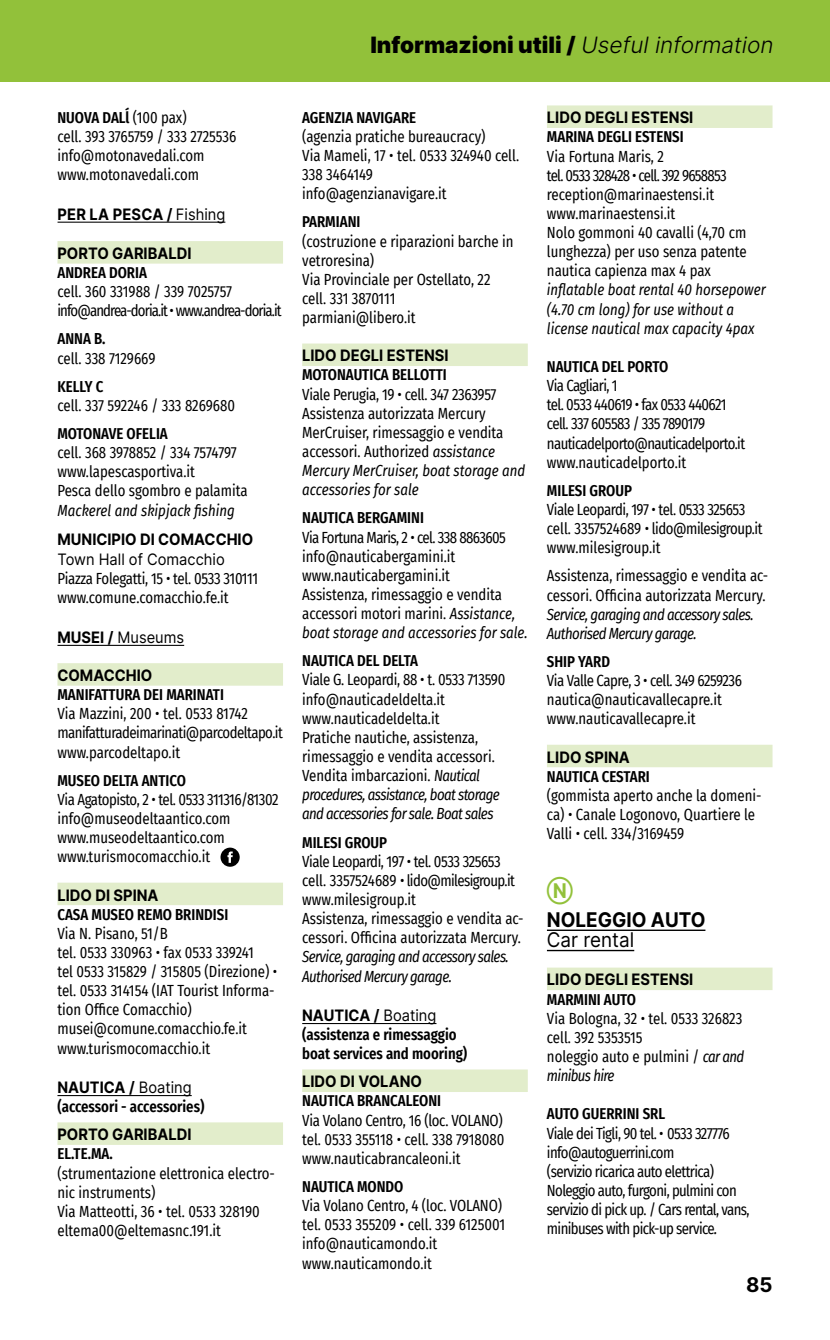
<style>
.page{position:relative;width:830px;height:1340px;background:#fff}
.page>*{position:absolute;margin:0;border:0;box-sizing:border-box;transform-origin:0 0}
.t1{font:900 22.5px "Inter";color:#000}
.t2{font:700 20.25px "Inter";color:#000;scale:.93 1}
.t3{font:20.25px "Inter";color:#000;scale:.93 1}
.t4{font:700 20.25px "Inter";color:#000}
.t5{font:700 20.25px "Inter";color:#92c13a;scale:.93 1}
.t6{font:15.75px/19.1px "Fira Sans Condensed";color:#000;scale:.93 1}
.t7{font:600 15.75px/19.1px "Fira Sans Condensed";color:#000;scale:.93 1}
.t8{font:15.75px/19.1px "Fira Sans Condensed";letter-spacing:-.04em;color:#000;scale:.93 1}
.t9{font:700 15.75px "Inter";color:#000;scale:.93 1}
.t10{font:italic 15.75px/19.1px "Fira Sans Condensed";letter-spacing:-.04em;color:#000;scale:.93 1}
.t11{font:italic 15.75px/19.1px "Fira Sans Condensed";color:#000;scale:.93 1}
.t12{font:15.75px/19.1px "Fira Sans Condensed";letter-spacing:-.035em;color:#000;scale:.93 1}
.t13{font:15.75px/19.1px "Fira Sans Condensed";letter-spacing:-.03em;color:#000;scale:.93 1}
.t14{font:15.75px/19.1px "Fira Sans Condensed";letter-spacing:-.06em;color:#000;scale:.93 1}
.t15{font:15.75px/19.1px "Fira Sans Condensed";letter-spacing:-.02em;color:#000;scale:.93 1}
.t16{font:15.75px "Inter";color:#000;scale:.93 1}
.s1{font-weight:300;font-style:italic}
.s2{font-weight:600}
.s3{font-weight:400}
.s4{font-weight:700}
.s5{font-style:italic}
</style>
<div class="page">
<hr style="left:57px;top:222px;width:168px;height:1px;background:#000">
<div style="left:57px;top:241px;width:226px;height:22px;background:#e2edcb"></div>
<hr style="left:57px;top:645px;width:127px;height:1px;background:#000">
<div style="left:57px;top:663px;width:226px;height:22px;background:#e2edcb"></div>
<div style="left:57px;top:882px;width:226px;height:23px;background:#e2edcb"></div>
<hr style="left:57px;top:1095px;width:135px;height:1px;background:#000">
<div style="left:57px;top:1122px;width:226px;height:22px;background:#e2edcb"></div>
<svg style="left:220px;top:847px;width:19px;height:19px"></svg>
<div style="left:302px;top:343px;width:225px;height:23px;background:#e2edcb"></div>
<hr style="left:302px;top:1023px;width:134px;height:1px;background:#000">
<div style="left:302px;top:1069px;width:225px;height:22px;background:#e2edcb"></div>
<div style="left:546px;top:105px;width:226px;height:23px;background:#e2edcb"></div>
<div style="left:546px;top:744px;width:226px;height:23px;background:#e2edcb"></div>
<hr style="left:546px;top:929px;width:159px;height:2px;background:#000">
<hr style="left:546px;top:949px;width:88px;height:2px;background:#000">
<div style="left:546px;top:967px;width:226px;height:23px;background:#e2edcb"></div>
<div style="left:0;top:0;width:829px;height:81px;background:#92c13a"></div>
<h1 class="t1" style="left:370px;top:28px;width:409px">Informazioni utili / <span class="s1">Usefulinformation</span></h1>
<p class="t6" style="left:57px;top:107px;width:194px"><span class="s2">NUOVA DALĺ</span> (100 pax)<br>cell. 393 3765759 / 333 2725536 info@motonavedali.com www.motonavedali.com</p>
<p class="t9" style="left:57px;top:202px;width:182px">PER LA PESCA / <span class="s3">Fishing</span></p>
<p class="t9" style="left:57px;top:242px;width:145px">PORTO GARIBALDI</p>
<p class="t7" style="left:57px;top:262px;width:98px">ANDREA DORIA</p>
<p class="t14" style="left:57px;top:282px;width:242px">cell. 360 331988 / 339 7025757 info@andrea-doria.it • www.andrea-doria.it</p>
<p class="t7" style="left:57px;top:328px;width:53px">ANNA B.</p>
<p class="t6" style="left:57px;top:348px;width:107px">cell. 338 7129669</p>
<p class="t7" style="left:57px;top:376px;width:51px">KELLY C</p>
<p class="t6" style="left:57px;top:395px;width:192px">cell. 337 592246 / 333 8269680</p>
<p class="t7" style="left:57px;top:423px;width:120px">MOTONAVE OFELIA</p>
<p class="t6" style="left:57px;top:442px;width:206px">cell. 368 3978852 / 334 7574797 www.lapescasportiva.it<br>Pesca dello sgombro e palamita</p>
<p class="t11" style="left:57px;top:500px;width:192px">Mackerel and skipjack fishing</p>
<p class="t9" style="left:57px;top:527px;width:212px">MUNICIPIO DI COMACCHIO</p>
<p class="t16" style="left:57px;top:548px;width:181px">Town Hall of Comacchio</p>
<p class="t15" style="left:57px;top:568px;width:217px">Piazza Folegatti, 15 • tel. 0533 310111 www.comune.comacchio.fe.it</p>
<p class="t16" style="left:57px;top:625px;width:138px"><span class="s4">MUSEI /</span> Museums</p>
<p class="t9" style="left:57px;top:664px;width:103px">COMACCHIO</p>
<p class="t7" style="left:57px;top:684px;width:180px">MANIFATTURA DEI MARINATI</p>
<p class="t12" style="left:57px;top:703px;width:244px">Via Mazzini, 200 • tel. 0533 81742 manifatturadeimarinati@parcodeltapo.it www.parcodeltapo.it</p>
<p class="t7" style="left:57px;top:769px;width:140px">MUSEO DELTA ANTICO</p>
<p class="t6" style="left:57px;top:789px;width:239px">Via Agatopisto, 2 • tel. 0533 311316/81302 info@museodeltaantico.com www.museodeltaantico.com www.turismocomacchio.it</p>
<p class="t9" style="left:57px;top:883px;width:110px">LIDO DI SPINA</p>
<p class="t7" style="left:57px;top:903px;width:185px">CASA MUSEO REMO BRINDISI</p>
<p class="t6" style="left:57px;top:923px;width:238px">Via N. Pisano, 51/B<br>tel. 0533 330963 • fax 0533 339241<br>tel 0533 315829 / 315805 (Direzione) • tel. 0533 314154 (IAT Tourist Informa&shy;tion Office Comacchio) musei@comune.comacchio.fe.it www.turismocomacchio.it</p>
<p class="t9" style="left:57px;top:1075px;width:146px">NAUTICA / <span class="s3">Boating</span></p>
<p class="t7" style="left:57px;top:1096px;width:159px">(accessori - accessories)</p>
<p class="t9" style="left:57px;top:1123px;width:145px">PORTO GARIBALDI</p>
<p class="t7" style="left:57px;top:1143px;width:61px">EL.TE.MA.</p>
<p class="t6" style="left:57px;top:1162px;width:235px">(strumentazione elettronica electro&shy;nic instruments)<br>Via Matteotti, 36 • tel. 0533 328190 eltema00@eltemasnc.191.it</p>
<p class="t7" style="left:302px;top:107px;width:124px">AGENZIA NAVIGARE</p>
<p class="t6" style="left:302px;top:126px;width:235px">(agenzia pratiche bureaucracy)<br>Via Mameli, 17 • tel. 0533 324940 cell.<br>338 3464149 info@agenzianavigare.it</p>
<p class="t7" style="left:302px;top:211px;width:64px">PARMIANI</p>
<p class="t6" style="left:302px;top:231px;width:229px">(costruzione e riparazioni barche in vetroresina)<br>Via Provinciale per Ostellato, 22 cell. 331 3870111<br>parmiani@libero.it</p>
<p class="t9" style="left:302px;top:344px;width:159px">LIDO DEGLI ESTENSI</p>
<p class="t7" style="left:302px;top:364px;width:157px">MOTONAUTICA BELLOTTI</p>
<p class="t6" style="left:302px;top:384px;width:241px">Viale Perugia, 19 • cell. 347 2363957<br>Assistenza autorizzata Mercury MerCruiser, rimessaggio e vendita accessori. Authorized <span class="s5">assistance Mercury MerCruiser, boat storage and accessories for sale</span></p>
<p class="t7" style="left:302px;top:507px;width:132px">NAUTICA BERGAMINI</p>
<p class="t6" style="left:302px;top:527px;width:244px">Via Fortuna Maris, 2 • cel. 338 8863605 info@nauticabergamini.it www.nauticabergamini.it<br>Assistenza, rimessaggio e vendita accessori motori marini. <span class="s5">Assistance, boat storage and accessories for sale.</span></p>
<p class="t7" style="left:302px;top:650px;width:126px">NAUTICA DEL DELTA</p>
<p class="t6" style="left:302px;top:670px;width:220px">Viale G. Leopardi, 88 • t. 0533 713590 info@nauticadeldelta.it www.nauticadeldelta.it<br>Pratiche nautiche, assistenza, rimessaggio e vendita accessori.<br>Vendita imbarcazioni. <span class="s5">Nautical procedures, assistance, boat storage and accessories for sale. Boat sales</span></p>
<p class="t7" style="left:302px;top:831px;width:93px">MILESI GROUP</p>
<p class="t6" style="left:302px;top:851px;width:239px">Viale Leopardi, 197 • tel. 0533 325653 cell. 3357524689 • lido@milesigroup.it www.milesigroup.it<br>Assistenza, rimessaggio e vendita ac&shy;cessori. Officina autorizzata Mercury.</p>
<p class="t10" style="left:302px;top:947px;width:223px">Service, garaging and accessory sales.<br>Authorised Mercury garage.</p>
<p class="t9" style="left:302px;top:1003px;width:146px">NAUTICA / <span class="s3">Boating</span></p>
<p class="t7" style="left:302px;top:1024px;width:179px">(assistenza e rimessaggio boat services and mooring)</p>
<p class="t9" style="left:302px;top:1070px;width:130px">LIDO DI VOLANO</p>
<p class="t7" style="left:302px;top:1090px;width:151px">NAUTICA BRANCALEONI</p>
<p class="t6" style="left:302px;top:1110px;width:219px;text-align:justify">Via Volano Centro, 16 (loc. VOLANO) tel. 0533 355118 • cell. 338 7918080 www.nauticabrancaleoni.it</p>
<p class="t7" style="left:302px;top:1175px;width:110px">NAUTICA MONDO</p>
<p class="t6" style="left:302px;top:1195px;width:219px">Via Volano Centro, 4 (loc. VOLANO) tel. 0533 355209 • cell. 339 6125001 info@nauticamondo.it www.nauticamondo.it</p>
<p class="t9" style="left:546px;top:106px;width:159px">LIDO DEGLI ESTENSI</p>
<p class="t7" style="left:546px;top:126px;width:148px">MARINA DEGLI ESTENSI</p>
<p class="t6" style="left:546px;top:146px;width:216px">Via Fortuna Maris, 2<br>tel. 0533 328428 • cell. 392 9658853 reception@marinaestensi.it www.marinaestensi.it<br>Nolo gommoni 40 cavalli (4,70 cm lunghezza) per uso senza patente nautica capienza max 4 pax</p>
<p class="t11" style="left:546px;top:280px;width:237px">inflatable boat rental 40 horsepower (4.70 cm long) for use without a license nautical max capacity 4pax</p>
<p class="t7" style="left:546px;top:356px;width:132px">NAUTICA DEL PORTO</p>
<p class="t8" style="left:546px;top:375px;width:214px">Via Cagliari, 1<br>tel. 0533 440619 • fax 0533 440621 cell. 337 605583 / 335 7890179 nauticadelporto@nauticadelporto.it www.nauticadelporto.it</p>
<p class="t7" style="left:546px;top:480px;width:93px">MILESI GROUP</p>
<p class="t13" style="left:546px;top:499px;width:233px">Viale Leopardi, 197 • tel. 0533 325653 cell. 3357524689 • lido@milesigroup.it www.milesigroup.it</p>
<p class="t6" style="left:546px;top:566px;width:239px">Assistenza, rimessaggio e vendita ac&shy;cessori. Officina autorizzata Mercury.</p>
<p class="t10" style="left:546px;top:604px;width:223px">Service, garaging and accessory sales.<br>Authorised Mercury garage.</p>
<p class="t7" style="left:546px;top:651px;width:69px">SHIP YARD</p>
<p class="t6" style="left:546px;top:670px;width:211px">Via Valle Capre, 3 • cell. 349 6259236 nautica@nauticavallecapre.it www.nauticavallecapre.it</p>
<p class="t9" style="left:546px;top:745px;width:91px">LIDO SPINA</p>
<p class="t7" style="left:546px;top:765px;width:112px">NAUTICA CESTARI</p>
<p class="t6" style="left:546px;top:785px;width:232px">(gommista aperto anche la domeni&shy;ca) • Canale Logonovo, Quartiere le<br>Valli • cell. 334/3169459</p>
<p class="t5" style="left:546px;top:875px;width:30px">Ⓝ</p>
<p class="t2" style="left:546px;top:904px;width:172px">NOLEGGIO AUTO</p>
<p class="t3" style="left:546px;top:925px;width:95px">Car rental</p>
<p class="t9" style="left:546px;top:968px;width:159px">LIDO DEGLI ESTENSI</p>
<p class="t7" style="left:546px;top:988px;width:97px">MARMINI AUTO</p>
<p class="t6" style="left:546px;top:1008px;width:214px">Via Bologna, 32 • tel. 0533 326823 cell. 392 5353515<br>noleggio auto e pulmini / <span class="s5">car and minibus hire</span></p>
<p class="t7" style="left:546px;top:1103px;width:128px">AUTO GUERRINI SRL</p>
<p class="t8" style="left:546px;top:1123px;width:219px">Viale dei Tigli, 90 tel. • 0533 327776 info@autoguerrini.com<br>(servizio ricarica auto elettrica)<br>Noleggio auto, furgoni, pulmini con servizio di pick up. / Cars rental, vans, minibuses with pick-up service<span class="s5">.</span></p>
<p class="t4" style="left:745px;top:1269px;width:28px">85</p>
</div>
